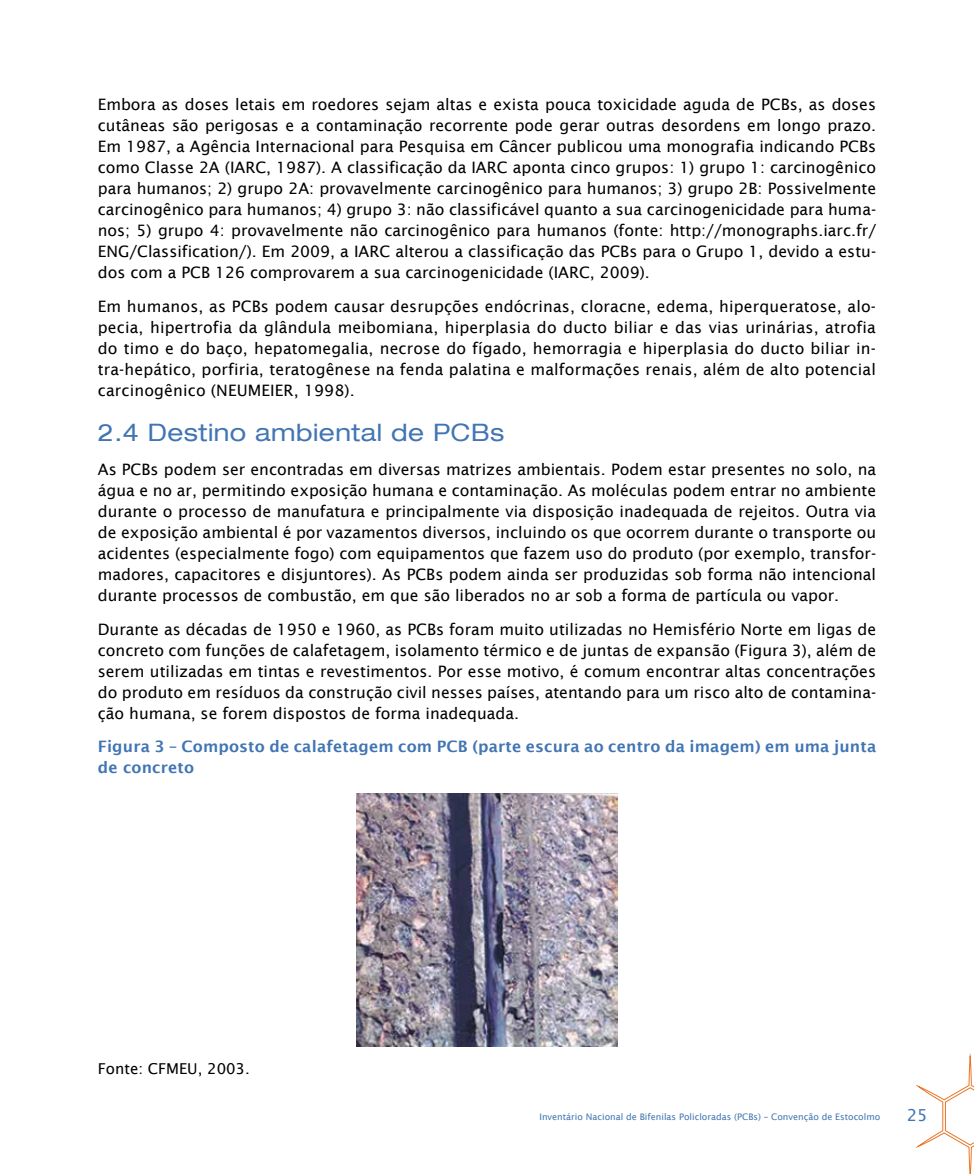
<style>
.page{position:relative;width:974px;height:1174px;background:#fff}
.page>*{position:absolute;margin:0;border:0;box-sizing:border-box;transform-origin:0 0}
.t1{font:expanded 24px "Helvetica 53";letter-spacing:.02em;color:#4175b3}
.t2{font:16.5px "Lucida Sans";color:#4175b3}
.t3{font:15.75px/21px "Lucida Sans";color:#000;text-align:justify}
.t4{font:600 15.75px/21px "Lucida Sans";letter-spacing:.01em;color:#4175b3}
.t5{font:15px "Lucida Sans";color:#000}
.t6{font:9px "Lucida Sans";color:#4175b3}
</style>
<div class="page">
<svg style="left:917px;top:1053px;width:57px;height:121px"></svg>
<img style="left:356px;top:793px;width:261px;height:253px">
<p class="t3" style="left:98px;top:94px;width:780px">Embora as doses letais em roedores sejam altas e exista pouca toxicidade aguda de PCBs, as doses cutâneas são perigosas e a contaminação recorrente pode gerar outras desordens em longo prazo.<br>Em 1987, a Agência Internacional para Pesquisa em Câncer publicou uma monografia indicando PCBs como Classe 2A (IARC, 1987). A classificação da IARC aponta cinco grupos: 1) grupo 1: carcinogênico para humanos; 2) grupo 2A: provavelmente carcinogênico para humanos; 3) grupo 2B: Possivelmente carcinogênico para humanos; 4) grupo 3: não classificável quanto a sua carcinogenicidade para huma&shy;nos; 5) grupo 4: provavelmente não carcinogênico para humanos (fonte: http://monographs.iarc.fr/ ENG/Classification/). Em 2009, a IARC alterou a classificação das PCBs para o Grupo 1, devido a estu&shy;dos com a PCB 126 comprovarem a sua carcinogenicidade (IARC, 2009).</p>
<p class="t3" style="left:98px;top:296px;width:780px">Em humanos, as PCBs podem causar desrupções endócrinas, cloracne, edema, hiperqueratose, alo&shy;pecia, hipertrofia da glândula meibomiana, hiperplasia do ducto biliar e das vias urinárias, atrofia do timo e do baço, hepatomegalia, necrose do fígado, hemorragia e hiperplasia do ducto biliar in&shy;tra-hepático, porfiria, teratogênese na fenda palatina e malformações renais, além de alto potencial carcinogênico (NEUMEIER, 1998).</p>
<h1 class="t1" style="left:98px;top:418px;width:408px">2.4 Destino ambiental de PCBs</h1>
<p class="t3" style="left:98px;top:459px;width:780px">As PCBs podem ser encontradas em diversas matrizes ambientais. Podem estar presentes no solo, na água e no ar, permitindo exposição humana e contaminação. As moléculas podem entrar no ambiente durante o processo de manufatura e principalmente via disposição inadequada de rejeitos. Outra via de exposição ambiental é por vazamentos diversos, incluindo os que ocorrem durante o transporte ou acidentes (especialmente fogo) com equipamentos que fazem uso do produto (por exemplo, transfor&shy;madores, capacitores e disjuntores). As PCBs podem ainda ser produzidas sob forma não intencional durante processos de combustão, em que são liberados no ar sob a forma de partícula ou vapor.</p>
<p class="t3" style="left:98px;top:618px;width:780px">Durante as décadas de 1950 e 1960, as PCBs foram muito utilizadas no Hemisfério Norte em ligas de concreto com funções de calafetagem, isolamento térmico e de juntas de expansão (Figura 3), além de serem utilizadas em tintas e revestimentos. Por esse motivo, é comum encontrar altas concentrações do produto em resíduos da construção civil nesses países, atentando para um risco alto de contamina&shy;ção humana, se forem dispostos de forma inadequada.</p>
<p class="t4" style="left:98px;top:736px;width:780px">Figura 3 – Composto de calafetagem com PCB (parte escura ao centro da imagem) em uma junta de concreto</p>
<p class="t5" style="left:98px;top:1060px;width:154px">Fonte: CFMEU, 2003.</p>
<p class="t6" style="left:539px;top:1112px;width:342px">Inventário Nacional de Bifenilas Policloradas (PCBs) – Convenção de Estocolmo</p>
<p class="t2" style="left:906px;top:1106px;width:22px">25</p>
</div>
